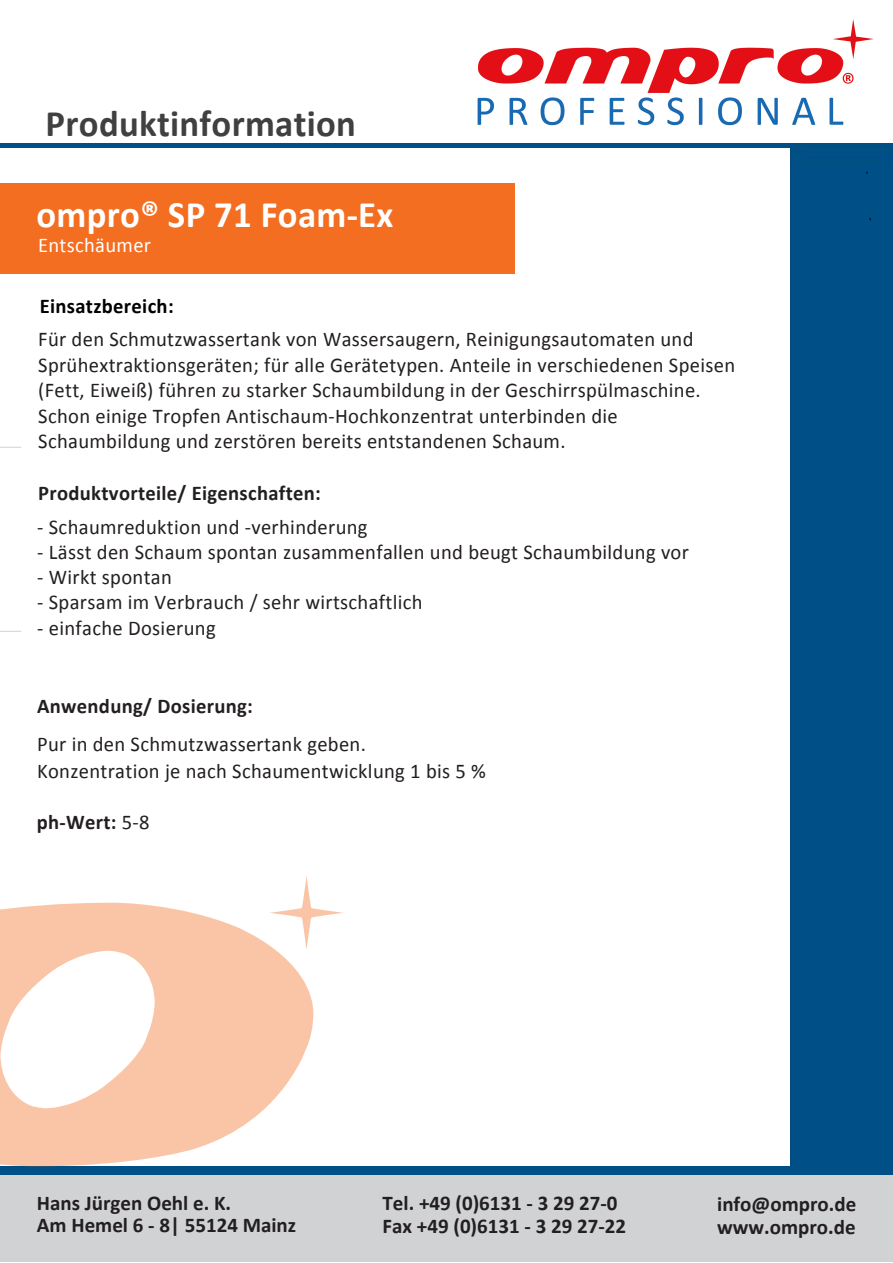
<style>
.page{position:relative;width:893px;height:1263px;background:#fff}
.page>*{position:absolute;margin:0;border:0;box-sizing:border-box;transform-origin:0 0}
.t1{font:700 37.5px "Calibri";letter-spacing:.01em;color:#404040}
.t2{font:700 37.5px "Calibri";letter-spacing:.01em;color:#fff}
.t3{font:21px/25.5px "Calibri";letter-spacing:.015em;color:#231f20}
.t4{font:700 21px/22.2px "Calibri";color:#231f20}
.t5{font:700 21px "Calibri";letter-spacing:.015em;color:#000}
.t6{font:21px "Calibri";letter-spacing:.015em;color:#fff}
.s1{font-weight:400}
</style>
<div class="page">
<div style="left:790px;top:146px;width:103px;height:1029px;background:#004f87"></div>
<div style="left:0;top:1166px;width:892px;height:8px;background:#005087"></div>
<div style="left:0;top:1175px;width:893px;height:86px;background:#d1d2d4"></div>
<svg style="left:0;top:631px;width:21px;height:1px"></svg>
<svg style="left:0;top:447px;width:21px;height:1px"></svg>
<img style="left:477px;top:19px;width:397px;height:107px">
<div style="left:0;top:143px;width:892px;height:5px;background:#005087"></div>
<div style="left:0;top:183px;width:515px;height:90px;background:#f36e21"></div>
<svg style="left:0;top:903px;width:313px;height:263px;fill:#fac5a6"></svg>
<svg style="left:269px;top:876px;width:74px;height:74px"></svg>
<h1 class="t1" style="left:46px;top:100px;width:312px">Produktinformation</h1>
<h1 class="t2" style="left:37px;top:190px;width:358px">ompro® SP 71 Foam-Ex</h1>
<p class="t6" style="left:38px;top:232px;width:115px">Entschäumer</p>
<p class="t5" style="left:40px;top:293px;width:135px">Einsatzbereich:</p>
<p class="t3" style="left:38px;top:326px;width:698px">Für den Schmutzwassertank von Wassersaugern, Reinigungsautomaten und Sprühextraktionsgeräten; für alle Gerätetypen. Anteile in verschiedenen Speisen (Fett, Eiweiß) führen zu starker Schaumbildung in der Geschirrspülmaschine.<br>Schon einige Tropfen Antischaum-Hochkonzentrat unterbinden die Schaumbildung und zerstören bereits entstandenen Schaum.</p>
<p class="t4" style="left:38px;top:482px;width:284px">Produktvorteile/ Eigenschaften:</p>
<p class="t3" style="left:37px;top:514px;width:332px">- Schaumreduktion und -verhinderung</p>
<p class="t3" style="left:37px;top:539px;width:653px">- Lässt den Schaum spontan zusammenfallen und beugt Schaumbildung vor</p>
<p class="t3" style="left:37px;top:565px;width:136px">- Wirkt spontan</p>
<p class="t3" style="left:37px;top:590px;width:387px">- Sparsam im Verbrauch / sehr wirtschaftlich</p>
<p class="t3" style="left:37px;top:615px;width:180px">- einfache Dosierung</p>
<p class="t4" style="left:37px;top:695px;width:217px">Anwendung/ Dosierung:</p>
<p class="t3" style="left:37px;top:731px;width:450px;line-height:26.7px">Pur in den Schmutzwassertank geben.<br>Konzentration je nach Schaumentwicklung 1 bis 5 %</p>
<p class="t4" style="left:37px;top:810px;width:114px">ph-Wert: <span class="s1">5-8</span></p>
<p class="t4" style="left:383px;top:1192px;width:245px">Tel. +49 (0)6131 - 3 29 27-0<br>Fax +49 (0)6131 - 3 29 27-22</p>
<p class="t4" style="left:37px;top:1191px;width:261px">Hans Jürgen Oehl e. K.<br>Am Hemel 6 - 8| 55124 Mainz</p>
<p class="t4" style="left:717px;top:1193px;width:141px">info@ompro.de www.ompro.de</p>
</div>
